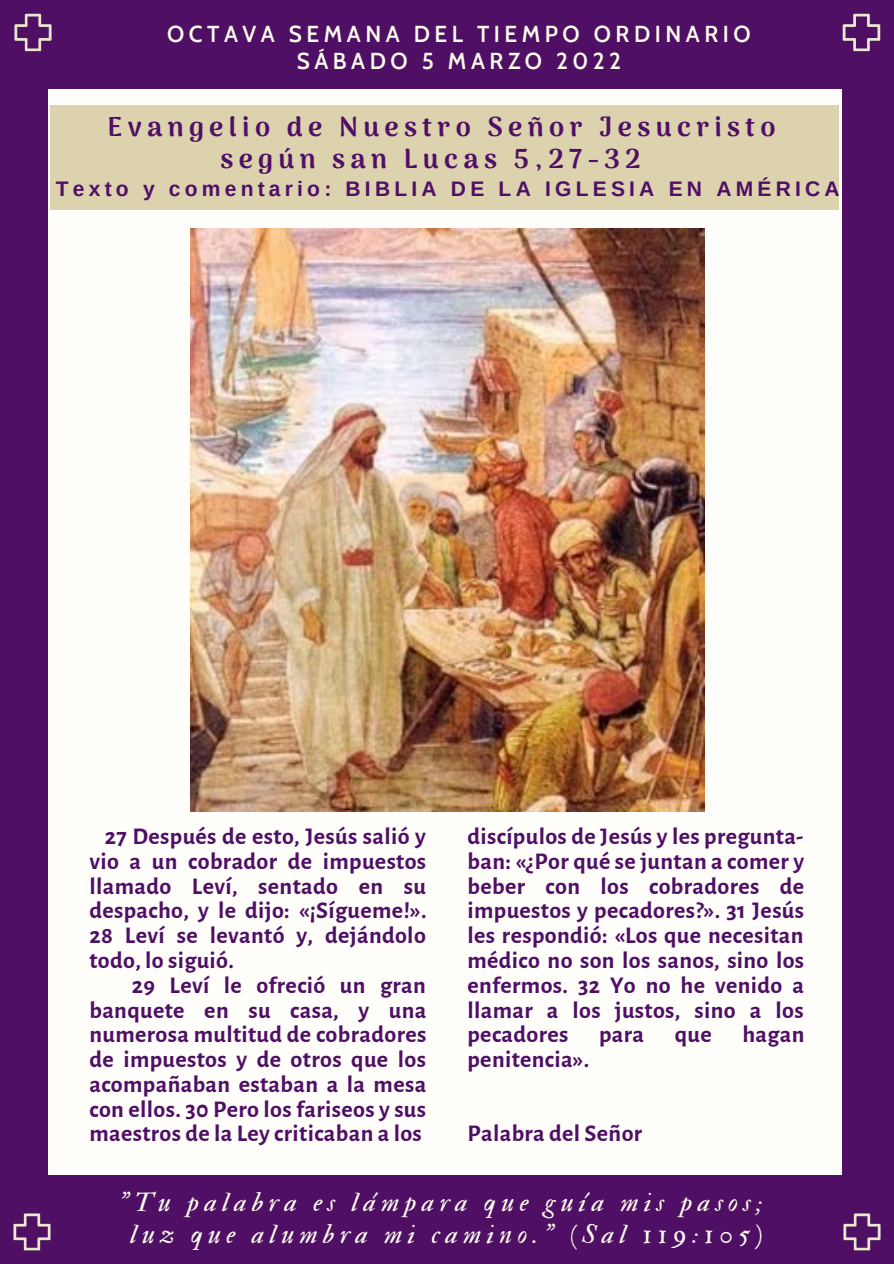
<style>
.page{position:relative;width:894px;height:1264px;background:#fff}
.page>*{position:absolute;margin:0;border:0;box-sizing:border-box;transform-origin:0 0}
.t1{font:900 27.15px "Arima Madurai";letter-spacing:.2em;color:#4f0f65}
.t2{font:27px "IM FELL Double Pica Italic";letter-spacing:.2em;color:#fffbed}
.t3{font:700 24px/24.8px "Alegreya Sans";letter-spacing:.015em;color:#4f0f65;text-align:justify}
.t4{font:600 22.5px "Cabin";letter-spacing:.2em;color:#fffbed}
.t5{font:700 21px "Arimo";letter-spacing:.2em;color:#4f0f65}
</style>
<div class="page">
<div style="left:0;top:0;width:893px;height:1263px;background:#4f0f65"></div>
<div style="left:49px;top:89px;width:792px;height:1086px;background:#fffefa"></div>
<img style="left:842px;top:13px;width:39px;height:39px">
<img style="left:843px;top:1213px;width:38px;height:38px">
<img style="left:13px;top:1213px;width:38px;height:38px">
<img style="left:14px;top:13px;width:38px;height:39px">
<div style="left:50px;top:105px;width:789px;height:104px;background:#ddd2ae"></div>
<img style="left:190px;top:229px;width:514px;height:582px">
<p class="t4" style="left:167px;top:21px;width:584px">OCTAVA SEMANA DEL TIEMPO ORDINARIO</p>
<p class="t4" style="left:296px;top:48px;width:326px">SÁBADO 5 MARZO 2022</p>
<p class="t1" style="left:107px;top:111px;width:669px">Evangelio de Nuestro Señor Jesucristo</p>
<p class="t1" style="left:220px;top:143px;width:421px">según san Lucas 5,27-32</p>
<p class="t5" style="left:56px;top:177px;width:785px">Texto y comentario: BIBLIA DE LA IGLESIA EN AMÉRICA</p>
<p class="t3" style="left:89px;top:824px;width:338px;text-indent:15px">27 Después de esto, Jesús salió y vio a un cobrador de impuestos llamado Leví, sentado en su despacho, y le dijo: «¡Sígueme!».<br>28 Leví se levantó y, dejándolo todo, lo siguió.</p>
<p class="t3" style="left:89px;top:973px;width:338px;text-indent:42px">29 Leví le ofreció un gran banquete en su casa, y una numerosa multitud de cobradores de impuestos y de otros que los acompañaban estaban a la mesa con ellos. 30 Pero los fariseos y sus maestros de la Ley criticaban a los</p>
<p class="t3" style="left:467px;top:824px;width:338px">discípulos de Jesús y les pregunta&shy;ban: «¿Por qué se juntan a comer y beber con los cobradores de impuestos y pecadores?». 31 Jesús les respondió: «Los que necesitan médico no son los sanos, sino los enfermos. 32 Yo no he venido a llamar a los justos, sino a los pecadores</p>
<p class="t3" style="left:599px;top:1022px;width:46px">para</p>
<p class="t3" style="left:674px;top:1022px;width:39px">que</p>
<p class="t3" style="left:742px;top:1022px;width:64px">hagan</p>
<p class="t3" style="left:467px;top:1047px;width:123px">penitencia».</p>
<p class="t3" style="left:467px;top:1121px;width:176px">Palabra del Señor</p>
<p class="t2" style="left:119px;top:1185px;width:645px">"Tu palabra es lámpara que guía mis pasos;</p>
<p class="t2" style="left:130px;top:1217px;width:633px">luz que alumbra mi camino." (Sal 119:105)</p>
</div>
